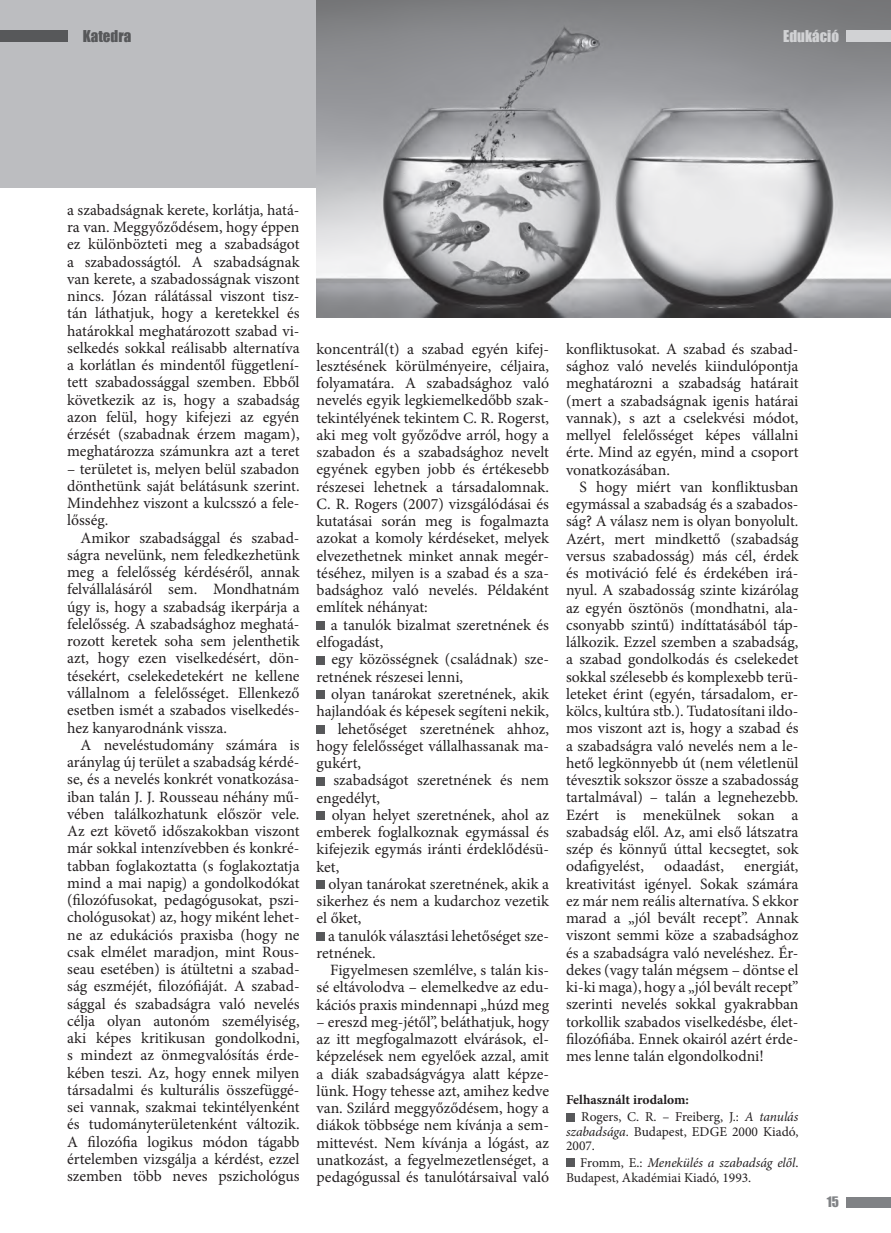
<style>
.page{position:relative;width:891px;height:1233px;background:#fff}
.page>*{position:absolute;margin:0;border:0;box-sizing:border-box;transform-origin:0 0}
.t1{font:15.75px/17.2px "Minion Pro";color:#231f20;text-align:justify}
.t2{font:15px "Impact";color:#d1d2d4}
.t3{font:15px "Impact";color:#57585a}
.t4{font:13.5px/14.2px "Minion Pro";color:#231f20}
.t5{font:13.35px "Impact";color:#808285}
.s1{font-weight:700}
.s2{font-style:italic}
</style>
<div class="page">
<div style="left:0;top:0;width:317px;height:188px;background:#bcbdc0"></div>
<img style="left:317px;top:0;width:574px;height:317px">
<div style="left:846px;top:30px;width:45px;height:12px;background:#d1d2d4"></div>
<div style="left:846px;top:1196px;width:45px;height:11px;background:#808285"></div>
<div style="left:0;top:30px;width:67px;height:12px;background:#57585a"></div>
<div style="left:317px;top:621px;width:8px;height:9px;background:#57585a"></div>
<div style="left:317px;top:656px;width:8px;height:8px;background:#57585a"></div>
<div style="left:317px;top:690px;width:8px;height:9px;background:#57585a"></div>
<div style="left:317px;top:725px;width:8px;height:8px;background:#57585a"></div>
<div style="left:317px;top:776px;width:8px;height:9px;background:#57585a"></div>
<div style="left:317px;top:811px;width:8px;height:8px;background:#57585a"></div>
<div style="left:317px;top:880px;width:8px;height:8px;background:#57585a"></div>
<div style="left:317px;top:932px;width:8px;height:8px;background:#57585a"></div>
<div style="left:566px;top:1112px;width:9px;height:9px;background:#57585a"></div>
<div style="left:566px;top:1158px;width:9px;height:9px;background:#57585a"></div>
<p class="t3" style="left:83px;top:24px;width:50px">Katedra</p>
<p class="t2" style="left:783px;top:24px;width:57px">Edukáció</p>
<p class="t1" style="left:67px;top:201px;width:234px">a szabadságnak kerete, korlátja, hatá&shy;ra van. Meggyőződésem, hogy éppen ez különbözteti meg a szabadságot a szabadosságtól. A szabadságnak van kerete, a szabadosságnak viszont nincs. Józan rálátással viszont tisz&shy;tán láthatjuk, hogy a keretekkel és határokkal meghatározott szabad vi&shy;selkedés sokkal reálisabb alternatíva a korlátlan és mindentől függetlení&shy;tett szabadossággal szemben. Ebből következik az is, hogy a szabadság azon felül, hogy kifejezi az egyén érzését (szabadnak érzem magam), meghatározza számunkra azt a teret</p>
<p class="t1" style="left:67px;top:460px;width:234px">– területet is, melyen belül szabadon dönthetünk saját belátásunk szerint.<br>Mindehhez viszont a kulcsszó a fele&shy;lősség.</p>
<p class="t1" style="left:67px;top:529px;width:234px;text-indent:13px">Amikor szabadsággal és szabad&shy;ságra nevelünk, nem feledkezhetünk meg a felelősség kérdéséről, annak felvállalásáról sem. Mondhatnám úgy is, hogy a szabadság ikerpárja a felelősség. A szabadsághoz meghatá&shy;rozott keretek soha sem jelenthetik azt, hogy ezen viselkedésért, dön&shy;tésekért, cselekedetekért ne kellene vállalnom a felelősséget. Ellenkező esetben ismét a szabados viselkedés&shy;hez kanyarodnánk vissza.</p>
<p class="t1" style="left:67px;top:736px;width:234px;text-indent:13px">A neveléstudomány számára is aránylag új terület a szabadság kérdé&shy;se, és a nevelés konkrét vonatkozása&shy;iban talán J. J. Rousseau néhány mű&shy;vében találkozhatunk először vele.<br>Az ezt követő időszakokban viszont már sokkal intenzívebben és konkré&shy;tabban foglakoztatta (s foglakoztatja mind a mai napig) a gondolkodókat (filozófusokat, pedagógusokat, pszi&shy;chológusokat) az, hogy miként lehet&shy;ne az edukációs praxisba (hogy ne csak elmélet maradjon, mint Rous&shy;seau esetében) is átültetni a szabad&shy;ság eszméjét, filozófiáját. A szabad&shy;sággal és szabadságra való nevelés célja olyan autonóm személyiség, aki képes kritikusan gondolkodni, s mindezt az önmegvalósítás érde&shy;kében teszi. Az, hogy ennek milyen társadalmi és kulturális összefüggé&shy;sei vannak, szakmai tekintélyenként és tudományterületenként változik.<br>A filozófia logikus módon tágabb értelemben vizsgálja a kérdést, ezzel szemben több neves pszichológus</p>
<p class="t1" style="left:317px;top:340px;width:234px">koncentrál(t) a szabad egyén kifej&shy;lesztésének körülményeire, céljaira, folyamatára. A szabadsághoz való nevelés egyik legkiemelkedőbb szak&shy;tekintélyének tekintem C. R. Rogerst, aki meg volt győződve arról, hogy a szabadon és a szabadsághoz nevelt egyének egyben jobb és értékesebb részesei lehetnek a társadalomnak.<br>C. R. Rogers (2007) vizsgálódásai és kutatásai során meg is fogalmazta azokat a komoly kérdéseket, melyek elvezethetnek minket annak megér&shy;téséhez, milyen is a szabad és a sza&shy;badsághoz való nevelés. Példaként említek néhányat:</p>
<p class="t1" style="left:317px;top:616px;width:234px;text-indent:14px">a tanulók bizalmat szeretnének és elfogadást,</p>
<p class="t1" style="left:317px;top:651px;width:234px;text-indent:15px">egy közösségnek (családnak) sze&shy;retnének részesei lenni,</p>
<p class="t1" style="left:331px;top:685px;width:219px">olyan tanárokat szeretnének, akik</p>
<p class="t1" style="left:317px;top:702px;width:234px">hajlandóak és képesek segíteni nekik,</p>
<p class="t1" style="left:338px;top:720px;width:213px">lehetőséget szeretnének ahhoz,</p>
<p class="t1" style="left:317px;top:737px;width:234px">hogy felelősséget vállalhassanak ma-</p>
<p class="t1" style="left:317px;top:754px;width:46px">gukért,</p>
<p class="t1" style="left:334px;top:771px;width:217px">szabadságot szeretnének és nem</p>
<p class="t1" style="left:317px;top:789px;width:65px">engedélyt,</p>
<p class="t1" style="left:332px;top:806px;width:219px">olyan helyet szeretnének, ahol az</p>
<p class="t1" style="left:317px;top:823px;width:234px">emberek foglalkoznak egymással és</p>
<p class="t1" style="left:317px;top:840px;width:234px">kifejezik egymás iránti érdeklődésü-</p>
<p class="t1" style="left:317px;top:858px;width:24px">ket,</p>
<p class="t1" style="left:329px;top:875px;width:222px">olyan tanárokat szeretnének, akik a</p>
<p class="t1" style="left:317px;top:892px;width:234px">sikerhez és nem a kudarchoz vezetik</p>
<p class="t1" style="left:317px;top:909px;width:46px">el őket,</p>
<p class="t1" style="left:328px;top:927px;width:222px">a tanulók választási lehetőséget sze-</p>
<p class="t1" style="left:317px;top:944px;width:61px">retnének.</p>
<p class="t1" style="left:330px;top:961px;width:220px">Figyelmesen szemlélve, s talán kis-</p>
<p class="t1" style="left:317px;top:978px;width:234px">sé eltávolodva – elemelkedve az edu-</p>
<p class="t1" style="left:317px;top:996px;width:234px">kációs praxis mindennapi „húzd meg</p>
<p class="t1" style="left:317px;top:1013px;width:234px">– ereszd meg-jétől”, beláthatjuk, hogy az itt megfogalmazott elvárások, el&shy;képzelések nem egyelőek azzal, amit a diák szabadságvágya alatt képze&shy;lünk. Hogy tehesse azt, amihez kedve van. Szilárd meggyőződésem, hogy a diákok többsége nem kívánja a sem&shy;mittevést. Nem kívánja a lógást, az unatkozást, a fegyelmezetlenséget, a pedagógussal és tanulótársaival való</p>
<p class="t1" style="left:566px;top:340px;width:234px">konfliktusokat. A szabad és szabad&shy;sághoz való nevelés kiindulópontja meghatározni a szabadság határait (mert a szabadságnak igenis határai vannak), s azt a cselekvési módot, mellyel felelősséget képes vállalni érte. Mind az egyén, mind a csoport vonatkozásában.</p>
<p class="t1" style="left:566px;top:478px;width:234px;text-indent:13px">S hogy miért van konfliktusban egymással a szabadság és a szabados&shy;ság? A válasz nem is olyan bonyolult.<br>Azért, mert mindkettő (szabadság versus szabadosság) más cél, érdek és motiváció felé és érdekében irá&shy;nyul. A szabadosság szinte kizárólag az egyén ösztönös (mondhatni, ala&shy;csonyabb szintű) indíttatásából táp&shy;lálkozik. Ezzel szemben a szabadság, a szabad gondolkodás és cselekedet sokkal szélesebb és komplexebb terü&shy;leteket érint (egyén, társadalom, er&shy;kölcs, kultúra stb.). Tudatosítani ildo&shy;mos viszont azt is, hogy a szabad és a szabadságra való nevelés nem a le&shy;hető legkönnyebb út (nem véletlenül tévesztik sokszor össze a szabadosság tartalmával) – talán a legnehezebb.<br>Ezért is menekülnek sokan a szabadság elől. Az, ami első látszatra szép és könnyű úttal kecsegtet, sok odafigyelést,</p>
<p class="t1" style="left:664px;top:857px;width:61px">odaadást,</p>
<p class="t1" style="left:566px;top:857px;width:234px;text-indent:178px">energiát, kreativitást igényel. Sokak számára ez már nem reális alternatíva. S ekkor marad a „jól bevált recept”. Annak viszont semmi köze a szabadsághoz és a szabadságra való neveléshez. Ér&shy;dekes (vagy talán mégsem – döntse el ki-ki maga), hogy a „jól bevált recept” szerinti nevelés sokkal gyakrabban torkollik szabados viselkedésbe, élet&shy;filozófiába. Ennek okairól azért érde&shy;mes lenne talán elgondolkodni!</p>
<p class="t4" style="left:581px;top:1091px;width:219px;line-height:17.2px;text-indent:-15px"><span class="s1">Felhasznált irodalom:<br></span>Rogers, C. R. – Freiberg, J.: <span class="s2">A tanulás</span></p>
<p class="t4" style="left:566px;top:1124px;width:234px"><span class="s2">szabadsága</span>. Budapest, EDGE 2000 Kiadó,<br>2007.</p>
<p class="t4" style="left:566px;top:1155px;width:234px;text-indent:14px">Fromm, E.: <span class="s2">Menekülés a szabadság elől</span>.<br>Budapest, Akadémiai Kiadó, 1993.</p>
<p class="t5" style="left:827px;top:1191px;width:14px">15</p>
</div>
